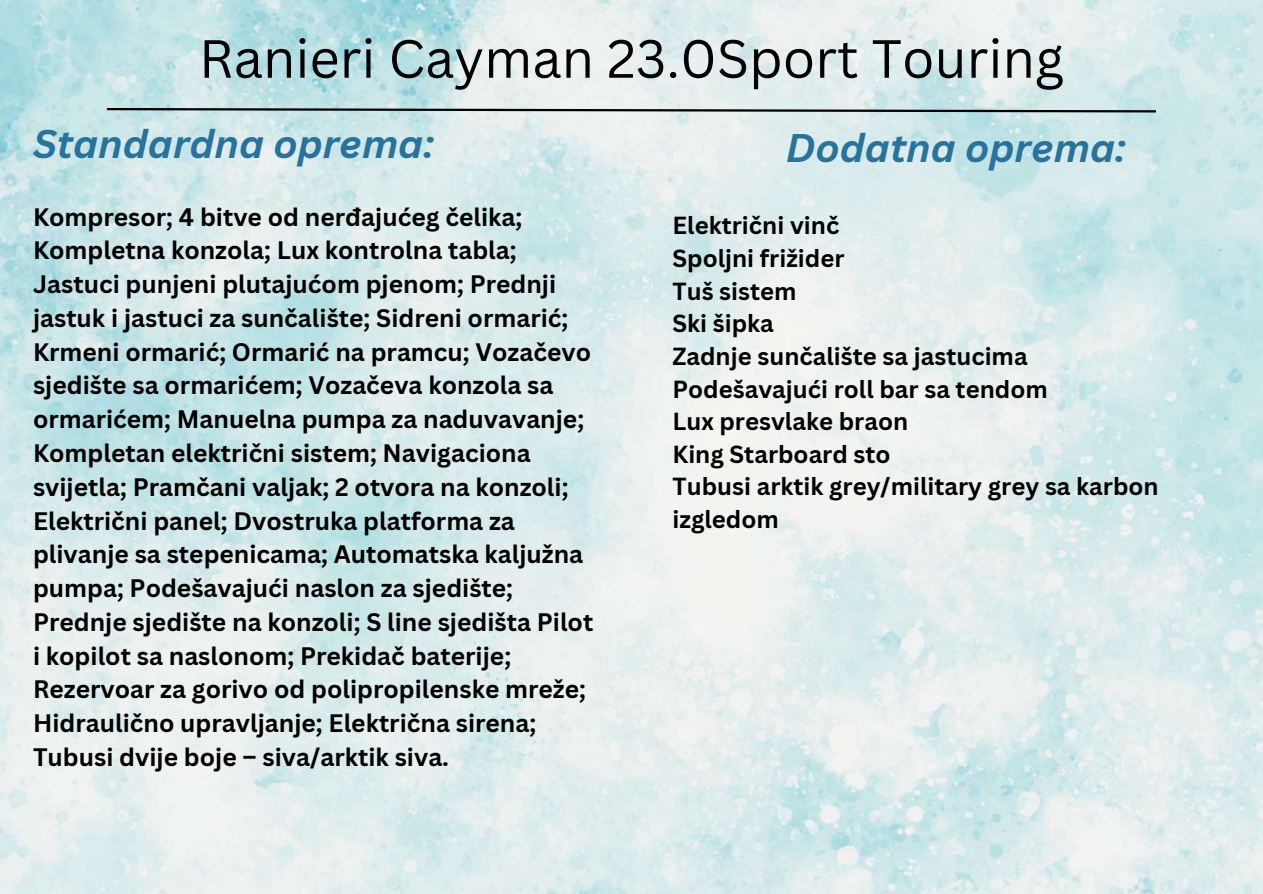
<style>
.page{position:relative;width:1263px;height:894px;background:#fff}
.page>*{position:absolute;margin:0;border:0;box-sizing:border-box;transform-origin:0 0}
.t1{font:52.5px "Canva Sans";color:#000}
.t2{font:italic 700 38.85px "Canva Sans";color:#28739c}
.t3{font:700 24.6px/33.8px "Canva Sans";color:#000}
.t4{font:700 24px/32.7px "Canva Sans";color:#000}
</style>
<div class="page">
<img style="left:0;top:0;width:1263px;height:893px">
<svg style="left:105px;top:107px;width:1053px;height:7px;background:#919e9f"></svg>
<h1 class="t1" style="left:199px;top:22px;width:866px">Ranieri Cayman 23.0Sport Touring</h1>
<h2 class="t2" style="left:33px;top:116px;width:403px">Standardna oprema:</h2>
<p class="t3" style="left:33px;top:199px;width:562px">Kompresor; 4 bitve od nerđajućeg čelika; Kompletna konzola; Lux kontrolna tabla; Jastuci punjeni plutajućom pjenom; Prednji jastuk i jastuci za sunčalište; Sidreni ormarić; Krmeni ormarić; Ormarić na pramcu; Vozačevo sjedište sa ormarićem; Vozačeva konzola sa ormarićem; Manuelna pumpa za naduvavanje; Kompletan električni sistem; Navigaciona svijetla; Pramčani valjak; 2 otvora na konzoli; Električni panel; Dvostruka platforma za plivanje sa stepenicama; Automatska kaljužna pumpa; Podešavajući naslon za sjedište; Prednje sjedište na konzoli; S line sjedišta Pilot i kopilot sa naslonom; Prekidač baterije; Rezervoar za gorivo od polipropilenske mreže; Hidraulično upravljanje; Električna sirena; Tubusi dvije boje – siva/arktik siva.</p>
<h2 class="t2" style="left:786px;top:121px;width:342px">Dodatna oprema:</h2>
<p class="t4" style="left:672px;top:208px;width:488px">Električni vinč<br>Spoljni frižider<br>Tuš sistem<br>Ski šipka<br>Zadnje sunčalište sa jastucima<br>Podešavajući roll bar sa tendom<br>Lux presvlake braon<br>King Starboard sto<br>Tubusi arktik grey/military grey sa karbon izgledom</p>
</div>
